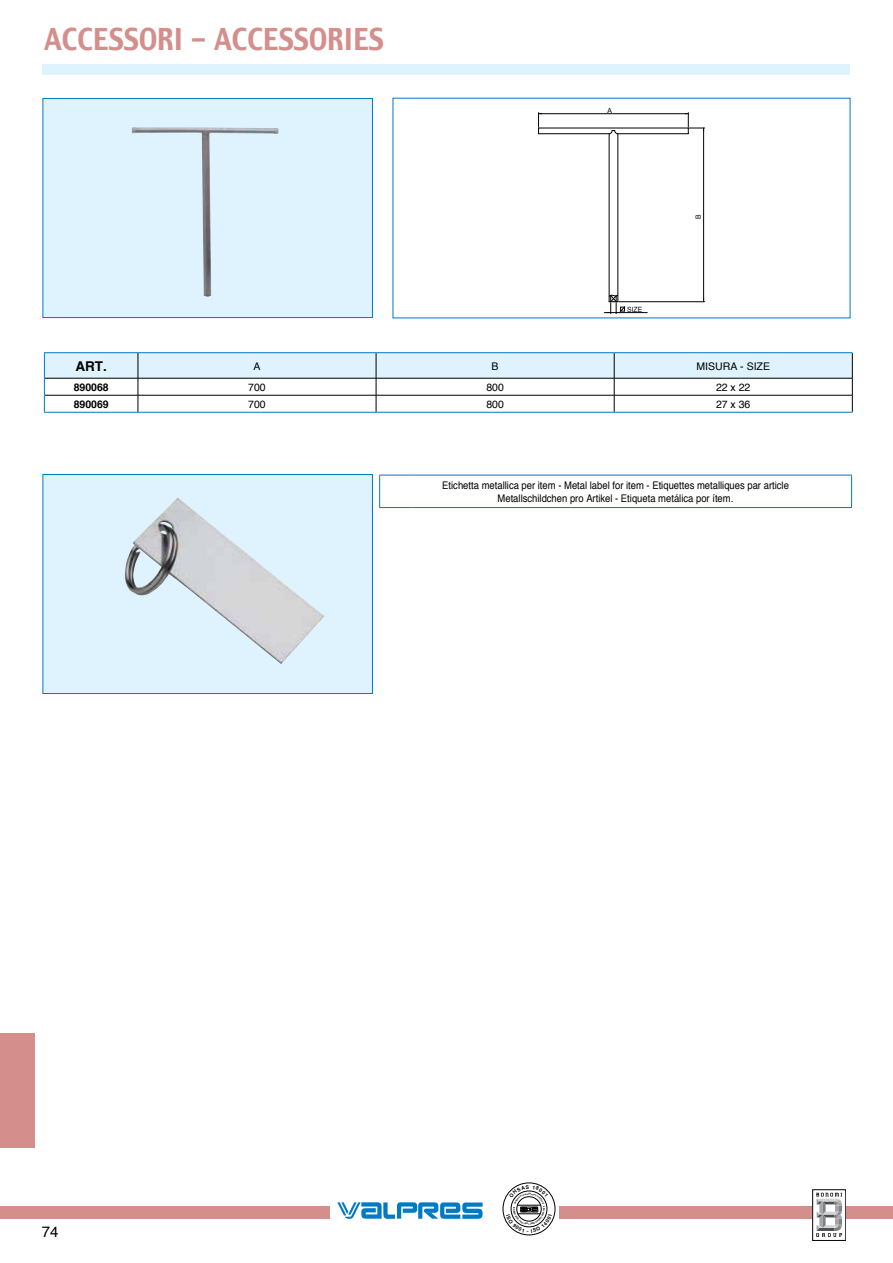
<style>
.page{position:relative;width:893px;height:1263px;background:#fff}
.page>*{position:absolute;margin:0;border:0;box-sizing:border-box;transform-origin:0 0}
.t1{font:30px "Charcoal";color:#d48f8c;scale:.9 1}
.t2{font:15px "Helvetica";color:#000}
.t3{font:700 13.5px "Helvetica";color:#000}
.t4{font:10.5px/12.6px "Helvetica";color:#000;text-align:center;scale:.9 1}
.t5{font:10.5px "Helvetica";color:#000}
.t6{font:700 10.5px "Helvetica";color:#000}
.t7{font:7.2px "Arial";color:#000;scale:.95 1}
</style>
<div class="page">
<svg style="left:337px;top:1202px;width:146px;height:17px"></svg>
<div style="left:0;top:1206px;width:330px;height:13px;background:#d48f8c"></div>
<div style="left:559px;top:1206px;width:334px;height:13px;background:#d48f8c"></div>
<div style="left:812px;top:1189px;width:34px;height:51px;background:#fff"></div>
<div style="left:812px;top:1189px;width:34px;height:51px;border:1px solid #000"></div>
<svg style="left:816px;top:1193px;width:26px;height:44px"></svg>
<div style="left:503px;top:1183px;width:52px;height:52px;border:1px solid #000;border-radius:50%"></div>
<div style="left:0;top:1033px;width:34px;height:115px;background:#d48f8c"></div>
<div style="left:43px;top:64px;width:807px;height:10px;background:#def3fd"></div>
<div style="left:43px;top:474px;width:329px;height:219px;background:#def3fd"></div>
<img style="left:125px;top:497px;width:199px;height:167px">
<div style="left:43px;top:474px;width:330px;height:220px;border:1px solid #007ac2"></div>
<hr style="left:379px;top:475px;width:33px;height:1px;background:#007ac2">
<hr style="left:379px;top:475px;width:1px;height:32px;background:#007ac2">
<hr style="left:412px;top:475px;width:440px;height:1px;background:#007ac2">
<hr style="left:851px;top:475px;width:1px;height:32px;background:#007ac2">
<hr style="left:379px;top:507px;width:33px;height:1px;background:#007ac2">
<hr style="left:412px;top:507px;width:440px;height:1px;background:#007ac2">
<div style="left:43px;top:99px;width:329px;height:219px;background:#def3fd"></div>
<img style="left:132px;top:127px;width:147px;height:170px">
<div style="left:43px;top:98px;width:330px;height:220px;border:1px solid #007ac2"></div>
<hr style="left:539px;top:128px;width:149px;height:1px;background:#000">
<hr style="left:539px;top:133px;width:70px;height:1px;background:#000">
<hr style="left:617px;top:133px;width:71px;height:1px;background:#000">
<hr style="left:609px;top:134px;width:1px;height:168px;background:#000">
<hr style="left:618px;top:134px;width:1px;height:168px;background:#000">
<svg style="left:609px;top:130px;width:9px;height:4px"></svg>
<hr style="left:616px;top:312px;width:31px;height:1px;background:#000">
<hr style="left:539px;top:113px;width:149px;height:1px;background:#000">
<svg style="left:538px;top:113px;width:4px;height:21px"></svg>
<hr style="left:619px;top:301px;width:86px;height:1px;background:#000">
<hr style="left:703px;top:128px;width:1px;height:174px;background:#000">
<svg style="left:685px;top:113px;width:20px;height:21px"></svg>
<svg style="left:604px;top:295px;width:21px;height:19px"></svg>
<hr style="left:44px;top:352px;width:94px;height:1px;background:#007ac2">
<hr style="left:138px;top:352px;width:238px;height:1px;background:#007ac2">
<hr style="left:376px;top:352px;width:238px;height:1px;background:#007ac2">
<hr style="left:614px;top:352px;width:238px;height:1px;background:#007ac2">
<hr style="left:44px;top:412px;width:94px;height:1px;background:#007ac2">
<hr style="left:138px;top:412px;width:238px;height:1px;background:#007ac2">
<hr style="left:376px;top:412px;width:238px;height:1px;background:#007ac2">
<hr style="left:614px;top:412px;width:238px;height:1px;background:#007ac2">
<svg style="left:44px;top:353px;width:809px;height:59px"></svg>
<svg style="left:506px;top:1185px;width:46px;height:47px"></svg>
<h1 class="t1" style="left:44px;top:19px;width:379px">ACCESSORI - ACCESSORIES</h1>
<p class="t7" style="left:607px;top:106px;width:6px">A</p>
<p class="t7" style="left:627px;top:304px;width:17px">SIZE</p>
<p class="t7" style="left:693px;top:219px;width:6px;rotate:-90deg">B</p>
<p class="t3" style="left:75px;top:357px;width:33px">ART.</p>
<p class="t5" style="left:253px;top:359px;width:9px">A</p>
<p class="t5" style="left:492px;top:359px;width:9px">B</p>
<p class="t5" style="left:696px;top:359px;width:75px">MISURA - SIZE</p>
<p class="t6" style="left:74px;top:380px;width:37px">890068</p>
<p class="t5" style="left:248px;top:380px;width:19px">700</p>
<p class="t5" style="left:486px;top:380px;width:19px">800</p>
<p class="t5" style="left:716px;top:380px;width:36px">22 x 22</p>
<p class="t6" style="left:74px;top:397px;width:37px">890069</p>
<p class="t5" style="left:248px;top:397px;width:19px">700</p>
<p class="t5" style="left:486px;top:397px;width:19px">800</p>
<p class="t5" style="left:716px;top:397px;width:36px">27 x 36</p>
<h2 class="t2" style="left:42px;top:1222px;width:18px">74</h2>
<p class="t4" style="left:442px;top:479px;width:387px">Etichetta metallica per item - Metal label for item - Etiquettes metalliques par article<br>Metallschildchen pro Artikel - Etiqueta metálica por ítem.</p>
</div>
